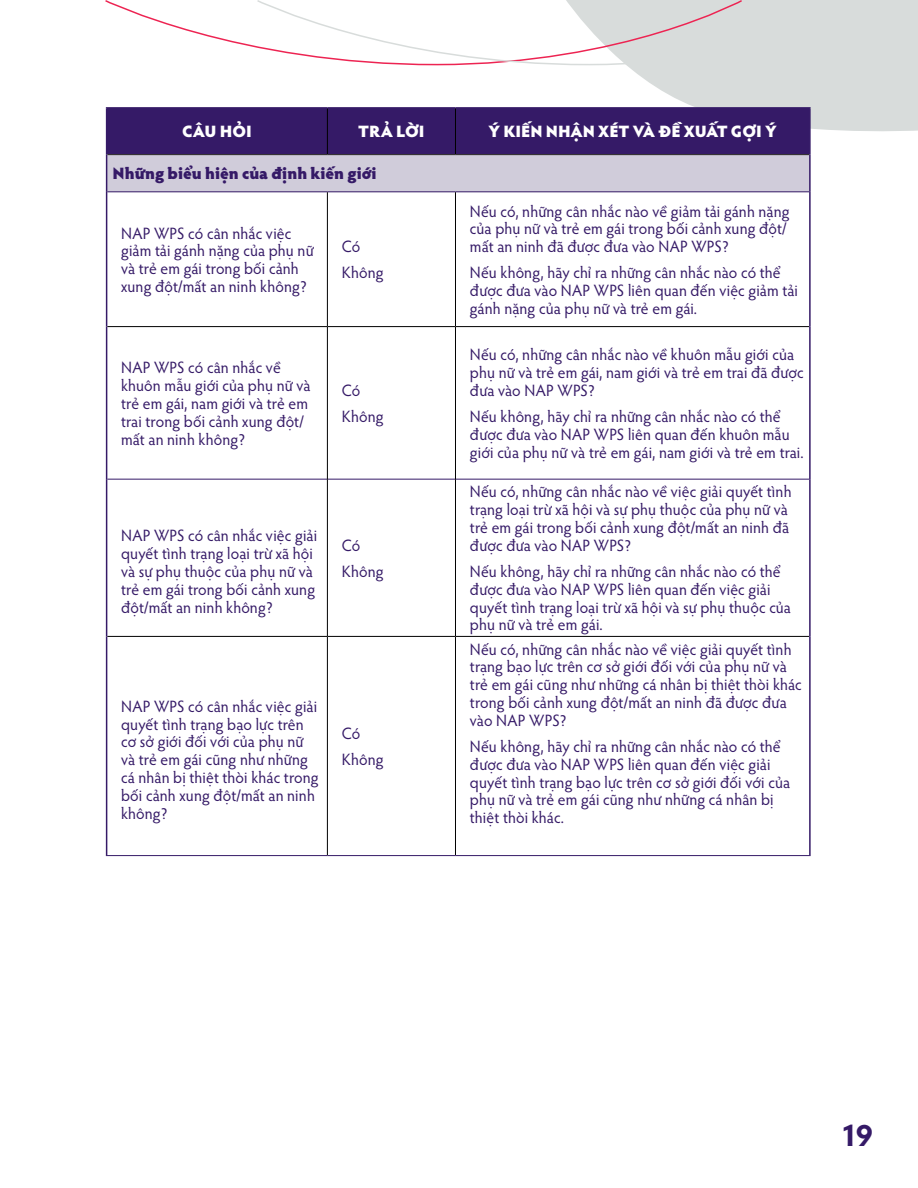
<style>
.page{position:relative;width:918px;height:1188px;background:#fff}
.page>*{position:absolute;margin:0;border:0;box-sizing:border-box;transform-origin:0 0}
.t1{font:700 31.5px "Hypatia Sans Pro";color:#351a67}
.TableTextN{font:16.5px/17.9px "Hypatia Sans Pro";letter-spacing:.01em;color:#351a67;scale:.95 1}
.TableTituloB{font:900 16.5px "Hypatia Sans Pro";letter-spacing:-.005em;color:#fff}
.TableTituloB-2{font:900 16.5px "Hypatia Sans Pro";color:#351a67}
</style>
<div class="page">
<svg style="left:628px;top:0;width:290px;height:132px;background:#dbdede"></svg>
<svg style="left:105px;top:0;width:790px;height:66px"></svg>
<div style="left:107px;top:109px;width:702px;height:45px;background:#351a67"></div>
<div style="left:107px;top:155px;width:703px;height:37px;background:#d0ccda"></div>
<hr style="left:106px;top:107px;width:221px;height:2px;background:#351a67">
<hr style="left:106px;top:109px;width:1px;height:46px;background:#351a67">
<hr style="left:327px;top:107px;width:128px;height:2px;background:#351a67">
<hr style="left:455px;top:107px;width:356px;height:2px;background:#351a67">
<hr style="left:809px;top:109px;width:2px;height:46px;background:#351a67">
<hr style="left:106px;top:155px;width:1px;height:37px;background:#351a67">
<hr style="left:809px;top:155px;width:2px;height:37px;background:#351a67">
<hr style="left:106px;top:192px;width:1px;height:135px;background:#351a67">
<hr style="left:809px;top:192px;width:2px;height:135px;background:#351a67">
<hr style="left:106px;top:327px;width:1px;height:152px;background:#351a67">
<hr style="left:809px;top:327px;width:2px;height:152px;background:#351a67">
<hr style="left:106px;top:479px;width:1px;height:157px;background:#351a67">
<hr style="left:809px;top:479px;width:2px;height:157px;background:#351a67">
<hr style="left:106px;top:636px;width:1px;height:219px;background:#351a67">
<hr style="left:809px;top:636px;width:2px;height:219px;background:#351a67">
<hr style="left:107px;top:154px;width:220px;height:1px;background:#231f20">
<hr style="left:327px;top:154px;width:128px;height:1px;background:#231f20">
<hr style="left:455px;top:154px;width:354px;height:1px;background:#231f20">
<hr style="left:107px;top:191px;width:220px;height:1px;background:#351a67">
<hr style="left:327px;top:191px;width:128px;height:1px;background:#351a67">
<hr style="left:455px;top:191px;width:354px;height:1px;background:#351a67">
<hr style="left:107px;top:479px;width:220px;height:1px;background:#351a67">
<hr style="left:328px;top:479px;width:127px;height:1px;background:#351a67">
<hr style="left:456px;top:479px;width:353px;height:1px;background:#351a67">
<hr style="left:107px;top:326px;width:220px;height:1px;background:#000">
<hr style="left:327px;top:326px;width:128px;height:1px;background:#000">
<hr style="left:455px;top:326px;width:354px;height:1px;background:#000">
<hr style="left:107px;top:636px;width:220px;height:1px;background:#000">
<hr style="left:327px;top:636px;width:128px;height:1px;background:#000">
<hr style="left:455px;top:636px;width:354px;height:1px;background:#000">
<hr style="left:327px;top:109px;width:1px;height:45px;background:#000">
<hr style="left:455px;top:109px;width:1px;height:45px;background:#000">
<hr style="left:327px;top:192px;width:1px;height:134px;background:#000">
<hr style="left:455px;top:192px;width:1px;height:134px;background:#000">
<hr style="left:327px;top:327px;width:1px;height:152px;background:#000">
<hr style="left:455px;top:327px;width:1px;height:152px;background:#000">
<hr style="left:327px;top:479px;width:1px;height:157px;background:#000">
<hr style="left:455px;top:479px;width:1px;height:157px;background:#000">
<hr style="left:106px;top:855px;width:221px;height:1px;background:#351a67">
<hr style="left:327px;top:855px;width:128px;height:1px;background:#351a67">
<hr style="left:455px;top:855px;width:356px;height:1px;background:#351a67">
<hr style="left:327px;top:637px;width:1px;height:218px;background:#000">
<hr style="left:455px;top:637px;width:1px;height:218px;background:#000">
<p class="TableTituloB" style="left:182px;top:119px;width:71px">CÂU HỎI</p>
<p class="TableTituloB" style="left:358px;top:119px;width:68px">TRẢ LỜI</p>
<p class="TableTituloB" style="left:489px;top:119px;width:290px">Ý KIẾN NHẬN XÉT VÀ ĐỀ XUẤT GỢI Ý</p>
<p class="TableTituloB-2" style="left:113px;top:161px;width:266px">Những biểu hiện của định kiến giới</p>
<p class="TableTextN" style="left:121px;top:223px;width:204px">NAP WPS có cân nhắc việc giảm tải gánh nặng của phụ nữ và trẻ em gái trong bối cảnh xung đột/mất an ninh không?</p>
<p class="TableTextN" style="left:121px;top:358px;width:201px">NAP WPS có cân nhắc về khuôn mẫu giới của phụ nữ và trẻ em gái, nam giới và trẻ em trai trong bối cảnh xung đột/ mất an ninh không?</p>
<p class="TableTextN" style="left:342px;top:237px;width:21px">Có</p>
<p class="TableTextN" style="left:342px;top:263px;width:45px">Không</p>
<p class="TableTextN" style="left:342px;top:381px;width:21px">Có</p>
<p class="TableTextN" style="left:342px;top:407px;width:45px">Không</p>
<p class="TableTextN" style="left:121px;top:526px;width:208px">NAP WPS có cân nhắc việc giải quyết tình trạng loại trừ xã hội và sự phụ thuộc của phụ nữ và trẻ em gái trong bối cảnh xung đột/mất an ninh không?</p>
<p class="TableTextN" style="left:342px;top:536px;width:21px">Có</p>
<p class="TableTextN" style="left:342px;top:562px;width:45px">Không</p>
<p class="TableTextN" style="left:121px;top:697px;width:209px">NAP WPS có cân nhắc việc giải quyết tình trạng bạo lực trên cơ sở giới đối với của phụ nữ và trẻ em gái cũng như những cá nhân bị thiệt thòi khác trong bối cảnh xung đột/mất an ninh không?</p>
<p class="TableTextN" style="left:342px;top:724px;width:21px">Có</p>
<p class="TableTextN" style="left:342px;top:750px;width:45px">Không</p>
<p class="TableTextN" style="left:470px;top:201px;width:338px">Nếu có, những cân nhắc nào về giảm tải gánh nặng của phụ nữ và trẻ em gái trong bối cảnh xung đột/ mất an ninh đã được đưa vào NAP WPS?</p>
<p class="TableTextN" style="left:470px;top:263px;width:347px">Nếu không, hãy chỉ ra những cân nhắc nào có thể được đưa vào NAP WPS liên quan đến việc giảm tải gánh nặng của phụ nữ và trẻ em gái.</p>
<p class="TableTextN" style="left:470px;top:345px;width:353px">Nếu có, những cân nhắc nào về khuôn mẫu giới của phụ nữ và trẻ em gái, nam giới và trẻ em trai đã được đưa vào NAP WPS?</p>
<p class="TableTextN" style="left:470px;top:407px;width:353px">Nếu không, hãy chỉ ra những cân nhắc nào có thể được đưa vào NAP WPS liên quan đến khuôn mẫu giới của phụ nữ và trẻ em gái, nam giới và trẻ em trai.</p>
<p class="TableTextN" style="left:470px;top:482px;width:340px">Nếu có, những cân nhắc nào về việc giải quyết tình trạng loại trừ xã hội và sự phụ thuộc của phụ nữ và trẻ em gái trong bối cảnh xung đột/mất an ninh đã được đưa vào NAP WPS?</p>
<p class="TableTextN" style="left:470px;top:562px;width:339px">Nếu không, hãy chỉ ra những cân nhắc nào có thể được đưa vào NAP WPS liên quan đến việc giải quyết tình trạng loại trừ xã hội và sự phụ thuộc của phụ nữ và trẻ em gái.</p>
<p class="TableTextN" style="left:470px;top:639px;width:351px">Nếu có, những cân nhắc nào về việc giải quyết tình trạng bạo lực trên cơ sở giới đối với của phụ nữ và trẻ em gái cũng như những cá nhân bị thiệt thòi khác trong bối cảnh xung đột/mất an ninh đã được đưa vào NAP WPS?</p>
<p class="TableTextN" style="left:470px;top:737px;width:338px">Nếu không, hãy chỉ ra những cân nhắc nào có thể được đưa vào NAP WPS liên quan đến việc giải quyết tình trạng bạo lực trên cơ sở giới đối với của phụ nữ và trẻ em gái cũng như những cá nhân bị thiệt thòi khác.</p>
<h1 class="t1" style="left:840px;top:1112px;width:34px">19</h1>
</div>
